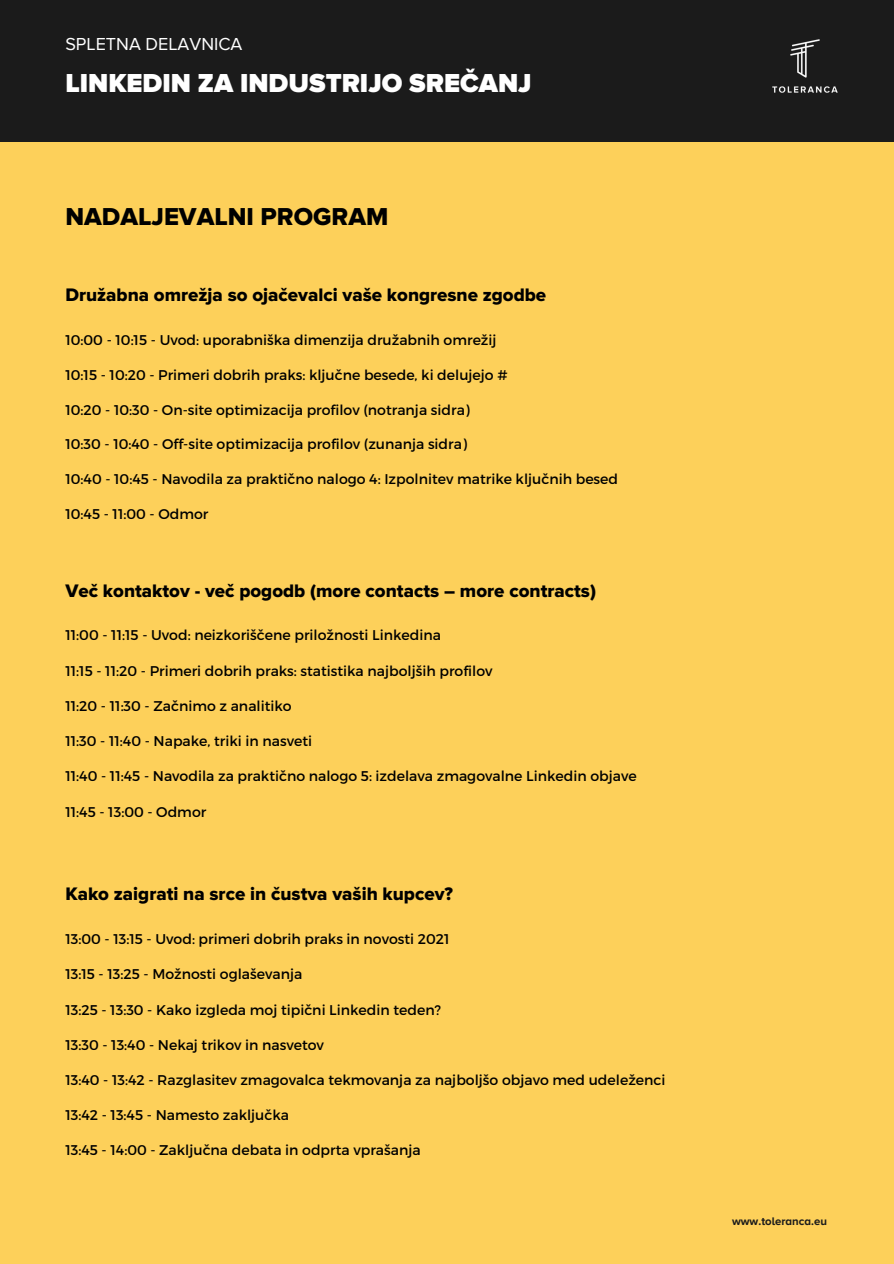
<style>
.page{position:relative;width:894px;height:1264px;background:#fff}
.page>*{position:absolute;margin:0;border:0;box-sizing:border-box;transform-origin:0 0}
.t1{font:900 27px "Proxima Nova";color:#fff}
.t2{font:25.35px "Proxima Nova Extrabld";color:#000}
.t3{font:18.75px "Proxima Nova Extrabld";color:#000}
.t4{font:18px "Proxima Nova";color:#fff}
.t5{font:14.1px "Montserrat";color:#000}
.t6{font:700 11.4px "Proxima Nova A";color:#1b1b1b}
</style>
<div class="page">
<div style="left:0;top:0;width:893px;height:1263px;background:#fdd05a"></div>
<div style="left:0;top:0;width:893px;height:141px;background:#1b1b1b"></div>
<img style="left:772px;top:39px;width:66px;height:54px">
<p class="t4" style="left:65px;top:33px;width:178px">SPLETNA DELAVNICA</p>
<p class="t1" style="left:65px;top:67px;width:467px">LINKEDIN ZA INDUSTRIJO SREČANJ</p>
<p class="t2" style="left:65px;top:202px;width:324px">NADALJEVALNI PROGRAM</p>
<p class="t3" style="left:65px;top:283px;width:482px">Družabna omrežja so ojačevalci vaše kongresne zgodbe</p>
<p class="t5" style="left:65px;top:330px;width:432px">10:00 - 10:15 - Uvod: uporabniška dimenzija družabnih omrežij</p>
<p class="t5" style="left:65px;top:365px;width:443px">10:15 - 10:20 - Primeri dobrih praks: ključne besede, ki delujejo #</p>
<p class="t5" style="left:65px;top:400px;width:406px">10:20 - 10:30 - On-site optimizacija profilov (notranja sidra)</p>
<p class="t5" style="left:65px;top:435px;width:403px">10:30 - 10:40 - Off-site optimizacija profilov (zunanja sidra)</p>
<p class="t5" style="left:65px;top:470px;width:554px">10:40 - 10:45 - Navodila za praktično nalogo 4: Izpolnitev matrike ključnih besed</p>
<p class="t5" style="left:65px;top:505px;width:144px">10:45 - 11:00 - Odmor</p>
<p class="t3" style="left:65px;top:579px;width:532px">Več kontaktov - več pogodb (more contacts – more contracts)</p>
<p class="t5" style="left:65px;top:626px;width:377px">11:00 - 11:15 - Uvod: neizkoriščene priložnosti Linkedina</p>
<p class="t5" style="left:65px;top:661px;width:428px">11:15 - 11:20 - Primeri dobrih praks: statistika najboljših profilov</p>
<p class="t5" style="left:65px;top:696px;width:228px">11:20 - 11:30 - Začnimo z analitiko</p>
<p class="t5" style="left:65px;top:732px;width:248px">11:30 - 11:40 - Napake, triki in nasveti</p>
<p class="t5" style="left:65px;top:767px;width:572px">11:40 - 11:45 - Navodila za praktično nalogo 5: izdelava zmagovalne Linkedin objave</p>
<p class="t5" style="left:65px;top:802px;width:142px">11:45 - 13:00 - Odmor</p>
<p class="t3" style="left:65px;top:883px;width:389px">Kako zaigrati na srce in čustva vaših kupcev?</p>
<p class="t5" style="left:65px;top:929px;width:385px">13:00 - 13:15 - Uvod: primeri dobrih praks in novosti 2021</p>
<p class="t5" style="left:65px;top:965px;width:238px">13:15 - 13:25 - Možnosti oglaševanja</p>
<p class="t5" style="left:65px;top:1000px;width:377px">13:25 - 13:30 - Kako izgleda moj tipični Linkedin teden?</p>
<p class="t5" style="left:65px;top:1035px;width:260px">13:30 - 13:40 - Nekaj trikov in nasvetov</p>
<p class="t5" style="left:65px;top:1070px;width:601px">13:40 - 13:42 - Razglasitev zmagovalca tekmovanja za najboljšo objavo med udeleženci</p>
<p class="t5" style="left:65px;top:1105px;width:225px">13:42 - 13:45 - Namesto zaključka</p>
<p class="t5" style="left:65px;top:1141px;width:357px">13:45 - 14:00 - Zaključna debata in odprta vprašanja</p>
<p class="t6" style="left:731px;top:1213px;width:96px">www.toleranca.eu</p>
</div>
